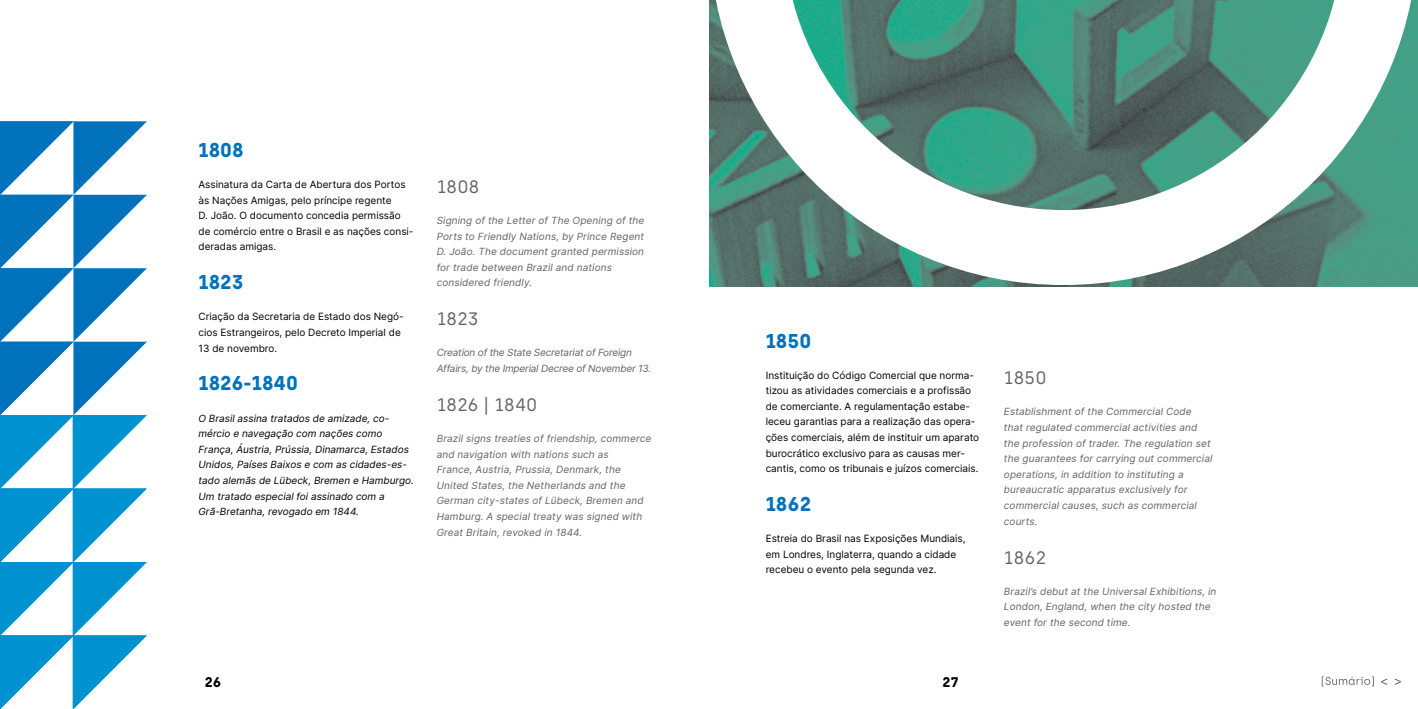
<style>
.page{position:relative;width:1418px;height:709px;background:#fff}
.page>*{position:absolute;margin:0;border:0;box-sizing:border-box;transform-origin:0 0}
.t1{font:700 20px "Archia";color:#0072bc}
.t2{font:18px "Archia";color:#636466}
.t3{font:700 14px "Archia";color:#000}
.t4{font:italic 10px/15.6px "Inter";letter-spacing:.01em;color:#636466}
.t5{font:10px/15.6px "Inter";color:#000}
.t6{font:italic 10px/15.6px "Inter";color:#000}
.t7{font:italic 10px/15.6px "Inter";letter-spacing:-.02em;color:#636466}
</style>
<div class="page">
<svg style="left:709px;top:0;width:708px;height:285px"></svg>
<svg style="left:0;top:121px;width:147px;height:588px"></svg>
<svg style="left:1381px;top:678px;width:6px;height:7px"></svg>
<svg style="left:1321px;top:676px;width:52px;height:10px"></svg>
<svg style="left:1394px;top:678px;width:6px;height:7px"></svg>
<h1 class="t1" style="left:198px;top:137px;width:47px">1808</h1>
<p class="t5" style="left:198px;top:176px;width:216px">Assinatura da Carta de Abertura dos Portos às Nações Amigas, pelo príncipe regente<br>D. João. O documento concedia permissão de comércio entre o Brasil e as nações consi&shy;deradas amigas.</p>
<h1 class="t1" style="left:198px;top:270px;width:47px">1823</h1>
<p class="t5" style="left:198px;top:309px;width:207px">Criação da Secretaria de Estado dos Negó&shy;cios Estrangeiros, pelo Decreto Imperial de<br>13 de novembro.</p>
<h1 class="t1" style="left:198px;top:371px;width:101px">1826-1840</h1>
<p class="t6" style="left:198px;top:410px;width:217px">O Brasil assina tratados de amizade, co&shy;mércio e navegação com nações como França, Áustria, Prússia, Dinamarca, Estados Unidos, Países Baixos e com as cidades-es&shy;tado alemãs de Lübeck, Bremen e Hamburgo.<br>Um tratado especial foi assinado com a Grã-Bretanha, revogado em 1844.</p>
<h2 class="t2" style="left:437px;top:176px;width:44px">1808</h2>
<p class="t4" style="left:437px;top:212px;width:209px">Signing of the Letter of The Opening of the Ports to Friendly Nations, by Prince Regent D. João. The document granted permission for trade between Brazil and nations considered friendly.</p>
<h2 class="t2" style="left:437px;top:308px;width:43px">1823</h2>
<p class="t7" style="left:437px;top:345px;width:216px">Creation of the State Secretariat of Foreign<br>Affairs, by the Imperial Decree of November 13.</p>
<h2 class="t2" style="left:437px;top:394px;width:102px">1826 | 1840</h2>
<p class="t4" style="left:437px;top:430px;width:216px">Brazil signs treaties of friendship, commerce and navigation with nations such as<br>France, Austria, Prussia, Denmark, the United States, the Netherlands and the German city-states of Lübeck, Bremen and Hamburg. A special treaty was signed with Great Britain, revoked in 1844.</p>
<h1 class="t1" style="left:765px;top:328px;width:47px">1850</h1>
<p class="t5" style="left:765px;top:367px;width:215px">Instituição do Código Comercial que norma&shy;tizou as atividades comerciais e a profissão de comerciante. A regulamentação estabe&shy;leceu garantias para a realização das opera&shy;ções comerciais, além de instituir um aparato burocrático exclusivo para as causas mer&shy;cantis, como os tribunais e juízos comerciais.</p>
<h1 class="t1" style="left:765px;top:492px;width:47px">1862</h1>
<p class="t5" style="left:765px;top:530px;width:201px">Estreia do Brasil nas Exposições Mundiais, em Londres, Inglaterra, quando a cidade recebeu o evento pela segunda vez.</p>
<h3 class="t3" style="left:205px;top:673px;width:18px">26</h3>
<h3 class="t3" style="left:942px;top:673px;width:17px">27</h3>
<h2 class="t2" style="left:1003px;top:367px;width:44px">1850</h2>
<p class="t4" style="left:1003px;top:404px;width:210px">Establishment of the Commercial Code that regulated commercial activities and the profession of trader. The regulation set the guarantees for carrying out commercial operations, in addition to instituting a bureaucratic apparatus exclusively for commercial causes, such as commercial courts.</p>
<h2 class="t2" style="left:1003px;top:546px;width:44px">1862</h2>
<p class="t4" style="left:1003px;top:583px;width:214px">Brazil’s debut at the Universal Exhibitions, in<br>London, England, when the city hosted the event for the second time.</p>
</div>
